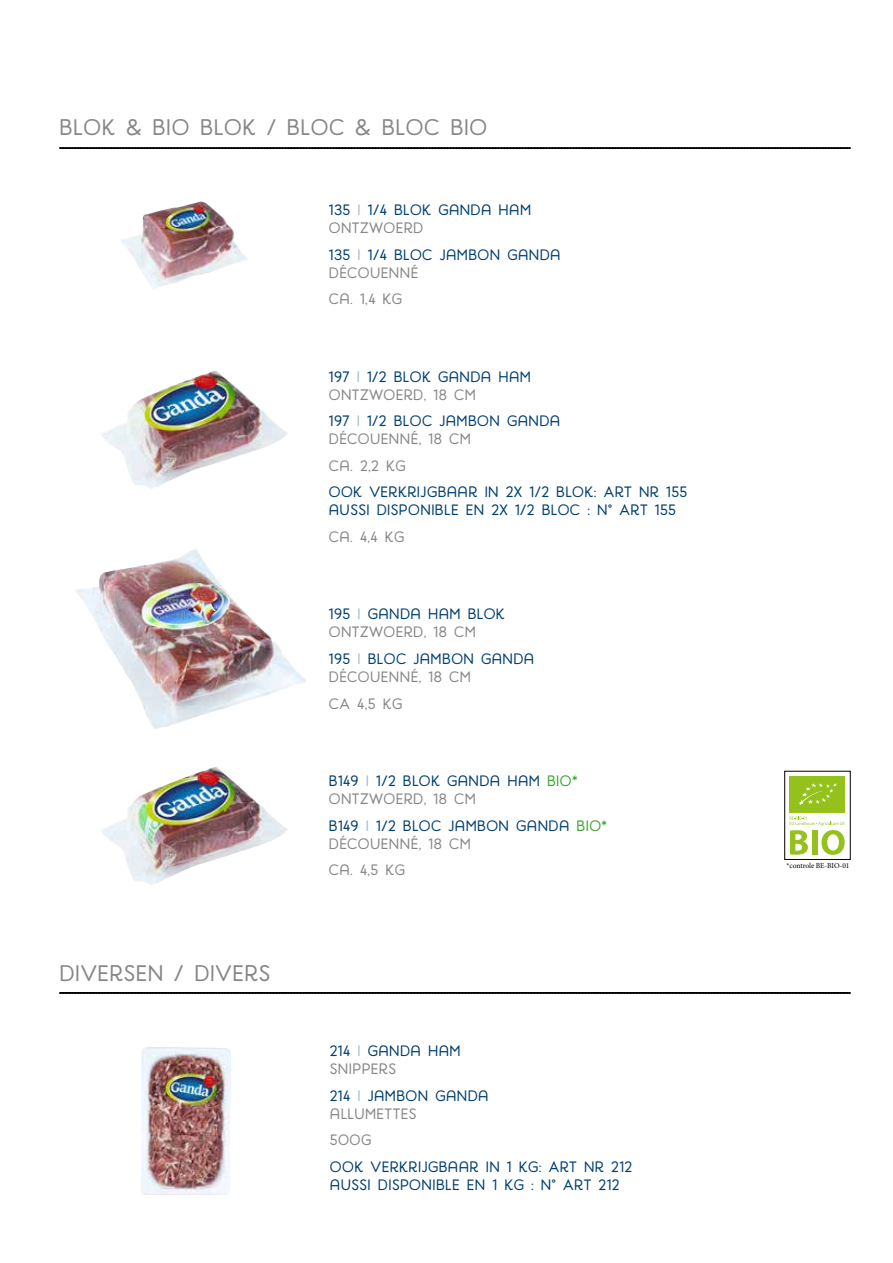
<style>
.page{position:relative;width:893px;height:1263px;background:#fff}
.page>*{position:absolute;margin:0;border:0;box-sizing:border-box;transform-origin:0 0}
.t1{font:22.5px "Harman Retro";letter-spacing:.03em;color:#878786}
.t2{font:15px/18px "Harman Retro";letter-spacing:.03em;color:#003f6f}
.t3{font:15px "Harman Retro";letter-spacing:.03em;color:#878786}
.t4{font:7.5px "Minion Pro";letter-spacing:-.005em;color:#000}
.s1{color:#a8b8d2}
.s2{color:#878786}
.s3{color:#3da434}
</style>
<div class="page">
<svg style="left:59px;top:147px;width:792px;height:2px;background:#0e0e0e"></svg>
<img style="left:120px;top:201px;width:128px;height:88px">
<img style="left:102px;top:371px;width:186px;height:118px">
<img style="left:102px;top:767px;width:186px;height:118px">
<img style="left:75px;top:549px;width:231px;height:180px">
<svg style="left:59px;top:992px;width:792px;height:2px;background:#090909"></svg>
<img style="left:141px;top:1047px;width:90px;height:148px">
<div style="left:790px;top:776px;width:55px;height:37px;background:#94c11c"></div>
<svg style="left:799px;top:783px;width:38px;height:22px"></svg>
<svg style="left:790px;top:816px;width:55px;height:39px"></svg>
<div style="left:784px;top:771px;width:66px;height:89px;border:1px solid #000"></div>
<h1 class="t1" style="left:60px;top:114px;width:429px">BLOK &amp; BIO BLOK / BLOC &amp; BLOC BIO</h1>
<p class="t2" style="left:329px;top:201px;width:204px">135 <span class="s1">I</span> 1/4 BLOK GANDA HAM<br><span class="s2">ONTZWOERD</span></p>
<p class="t2" style="left:329px;top:246px;width:233px">135 <span class="s1">I</span> 1/4 BLOC JAMBON GANDA<br><span class="s2">DÉCOUENNÉ</span></p>
<p class="t3" style="left:329px;top:291px;width:75px">CA. 1,4 KG</p>
<p class="t2" style="left:329px;top:368px;width:203px">197 <span class="s1">I</span> 1/2 BLOK GANDA HAM<br><span class="s2">ONTZWOERD, 18 CM</span></p>
<p class="t2" style="left:329px;top:412px;width:233px">197 <span class="s1">I</span> 1/2 BLOC JAMBON GANDA<br><span class="s2">DÉCOUENNÉ, 18 CM</span></p>
<p class="t3" style="left:329px;top:457px;width:78px">CA. 2,2 KG</p>
<p class="t2" style="left:329px;top:483px;width:360px">OOK VERKRIJGBAAR IN 2X 1/2 BLOK: ART NR 155<br>AUSSI DISPONIBLE EN 2X 1/2 BLOC : N° ART 155</p>
<p class="t3" style="left:329px;top:528px;width:77px">CA. 4,4 KG</p>
<p class="t2" style="left:329px;top:605px;width:177px">195 <span class="s1">I</span> GANDA HAM BLOK<br><span class="s2">ONTZWOERD, 18 CM</span></p>
<p class="t2" style="left:329px;top:650px;width:207px">195 <span class="s1">I</span> BLOC JAMBON GANDA<br><span class="s2">DÉCOUENNÉ, 18 CM</span></p>
<p class="t3" style="left:329px;top:695px;width:75px">CA 4,5 KG</p>
<h1 class="t1" style="left:60px;top:961px;width:212px">DIVERSEN / DIVERS</h1>
<p class="t2" style="left:329px;top:772px;width:250px">B149 <span class="s1">I</span> 1/2 BLOK GANDA HAM <span class="s3">BIO*<br></span><span class="s2">ONTZWOERD, 18 CM</span></p>
<p class="t2" style="left:329px;top:816px;width:280px">B149 <span class="s1">I</span> 1/2 BLOC JAMBON GANDA <span class="s3">BIO*<br></span><span class="s2">DÉCOUENNÉ, 18 CM</span></p>
<p class="t3" style="left:329px;top:861px;width:78px">CA. 4,5 KG</p>
<p class="t2" style="left:330px;top:1042px;width:132px">214 <span class="s1">I</span> GANDA HAM<br><span class="s2">SNIPPERS</span></p>
<p class="t2" style="left:330px;top:1087px;width:160px">214 <span class="s1">I</span> JAMBON GANDA<br><span class="s2">ALLUMETTES</span></p>
<p class="t3" style="left:330px;top:1132px;width:43px">500G</p>
<p class="t2" style="left:330px;top:1158px;width:304px">OOK VERKRIJGBAAR IN 1 KG: ART NR 212<br>AUSSI DISPONIBLE EN 1 KG : N° ART 212</p>
<p class="t4" style="left:786px;top:860px;width:65px">*controle BE-BIO-01</p>
</div>
